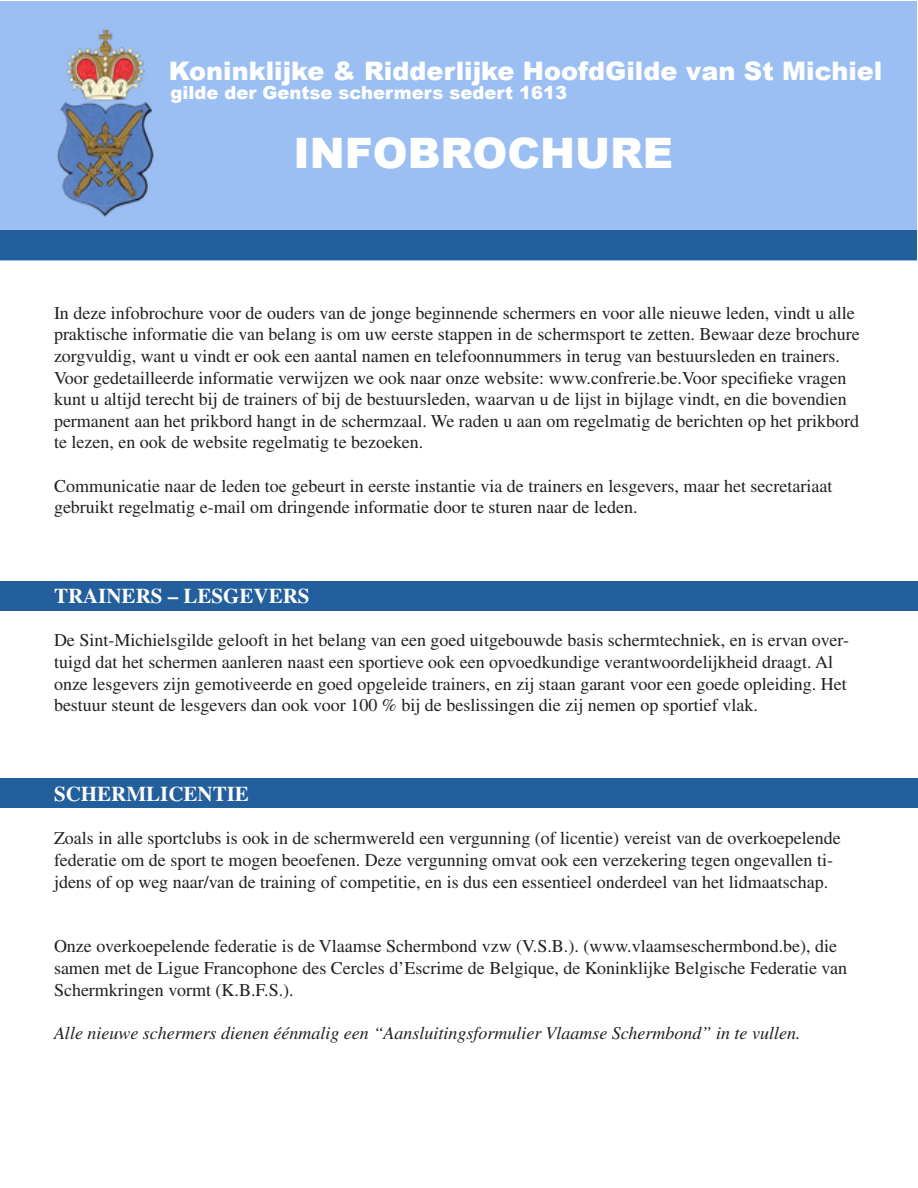
<style>
.page{position:relative;width:918px;height:1188px;background:#fff}
.page>*{position:absolute;margin:0;border:0;box-sizing:border-box;transform-origin:0 0}
.t1{font:900 42px "Arial";color:#fff}
.t2{font:900 25.5px "Arial";color:#fff}
.t3{font:700 21px "Times";color:#fff}
.t4{font:18px/21.6px "Times";color:#231f20}
.t5{font:italic 18px "Times";color:#231f20}
.t6{font:900 18px "Arial";color:#fff}
</style>
<div class="page">
<div style="left:0;top:581px;width:918px;height:30px;background:#235f9c"></div>
<div style="left:0;top:778px;width:918px;height:30px;background:#235f9c"></div>
<div style="left:1px;top:1px;width:916px;height:259px;background:#9bbff3"></div>
<img style="left:57px;top:29px;width:97px;height:188px">
<div style="left:1px;top:230px;width:916px;height:29px;background:#235f9c"></div>
<p class="t2" style="left:169px;top:52px;width:715px">Koninklijke &amp; Ridderlijke HoofdGilde van St Michiel</p>
<p class="t6" style="left:170px;top:80px;width:398px">gilde der Gentse schermers sedert 1613</p>
<p class="t1" style="left:294px;top:122px;width:381px">INFOBROCHURE</p>
<p class="t4" style="left:54px;top:302px;width:807px">In deze infobrochure voor de ouders van de jonge beginnende schermers en voor alle nieuwe leden, vindt u alle praktische informatie die van belang is om uw eerste stappen in de schermsport te zetten. Bewaar deze brochure zorgvuldig, want u vindt er ook een aantal namen en telefoonnummers in terug van bestuursleden en trainers.<br>Voor gedetailleerde informatie verwijzen we ook naar onze website: www.confrerie.be.Voor specifieke vragen kunt u altijd terecht bij de trainers of bij de bestuursleden, waarvan u de lijst in bijlage vindt, en die bovendien permanent aan het prikbord hangt in de schermzaal. We raden u aan om regelmatig de berichten op het prikbord te lezen, en ook de website regelmatig te bezoeken.</p>
<p class="t4" style="left:54px;top:475px;width:780px">Communicatie naar de leden toe gebeurt in eerste instantie via de trainers en lesgevers, maar het secretariaat gebruikt regelmatig e-mail om dringende informatie door te sturen naar de leden.</p>
<p class="t3" style="left:54px;top:584px;width:257px">TRAINERS – LESGEVERS</p>
<p class="t4" style="left:54px;top:629px;width:797px">De Sint-Michielsgilde gelooft in het belang van een goed uitgebouwde basis schermtechniek, en is ervan over&shy;tuigd dat het schermen aanleren naast een sportieve ook een opvoedkundige verantwoordelijkheid draagt. Al onze lesgevers zijn gemotiveerde en goed opgeleide trainers, en zij staan garant voor een goede opleiding. Het bestuur steunt de lesgevers dan ook voor 100 % bij de beslissingen die zij nemen op sportief vlak.</p>
<p class="t3" style="left:54px;top:782px;width:196px">SCHERMLICENTIE</p>
<p class="t4" style="left:54px;top:827px;width:788px">Zoals in alle sportclubs is ook in de schermwereld een vergunning (of licentie) vereist van de overkoepelende federatie om de sport te mogen beoefenen. Deze vergunning omvat ook een verzekering tegen ongevallen ti&shy;jdens of op weg naar/van de training of competitie, en is dus een essentieel onderdeel van het lidmaatschap.</p>
<p class="t4" style="left:54px;top:935px;width:795px">Onze overkoepelende federatie is de Vlaamse Schermbond vzw (V.S.B.). (www.vlaamseschermbond.be), die samen met de Ligue Francophone des Cercles d’Escrime de Belgique, de Koninklijke Belgische Federatie van<br>Schermkringen vormt (K.B.F.S.).</p>
<p class="t5" style="left:54px;top:1023px;width:748px">Alle nieuwe schermers dienen éénmalig een “Aansluitingsformulier Vlaamse Schermbond” in te vullen.</p>
</div>
